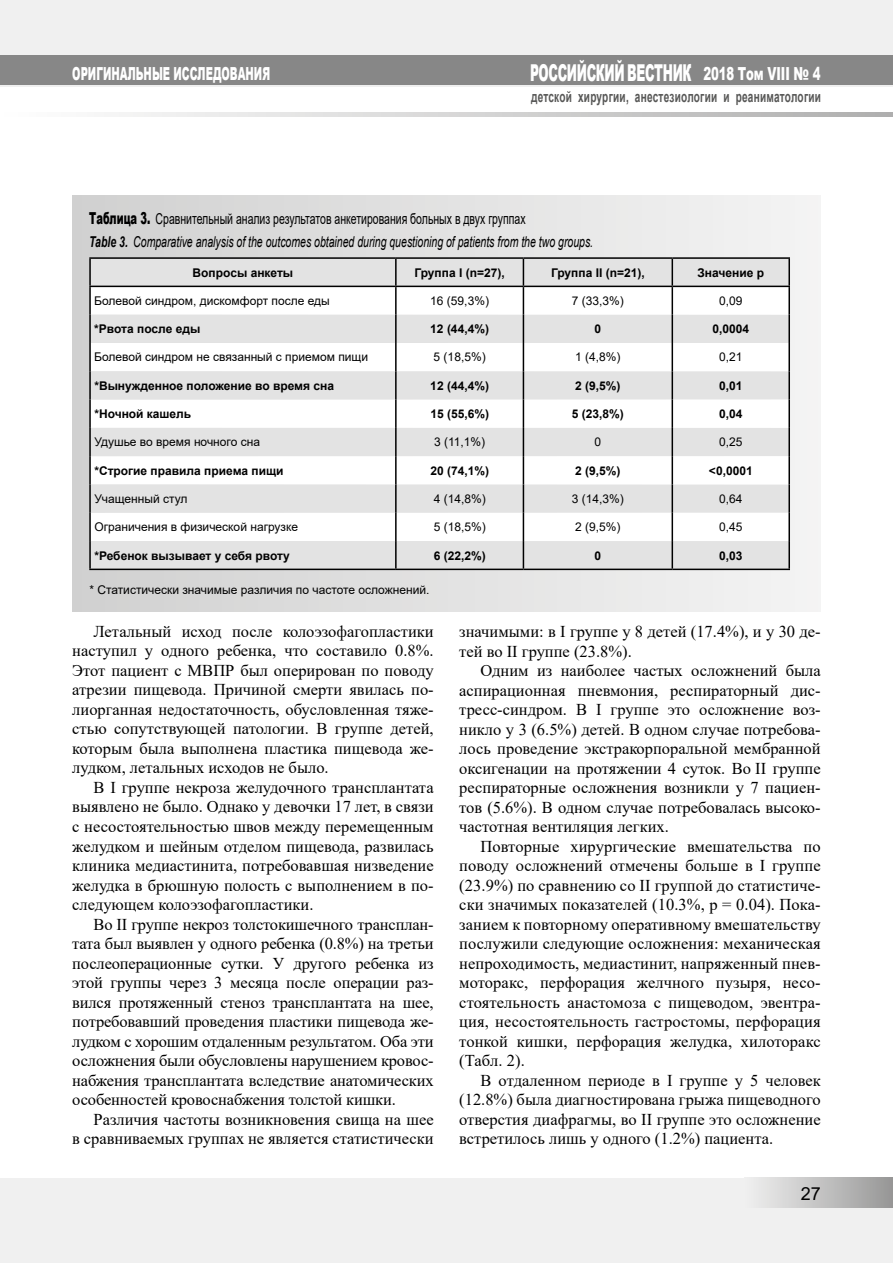
<style>
.page{position:relative;width:893px;height:1263px;background:#fff}
.page>*{position:absolute;margin:0;border:0;box-sizing:border-box;transform-origin:0 0}
.t1{font:900 23.25px "Arial";letter-spacing:-.03em;color:#fff;scale:.53 1}
.t2{font:900 18px "Arial";color:#fff;scale:.56 1}
.t3{font:900 18px "Arial";color:#fff;scale:.65 1}
.t4{font:18px "Arial";color:#000}
.t5{font:16.5px/19.5px "Times New Roman";color:#000;text-align:justify}
.t6{font:italic 15px/22.2px "Arial";color:#000;scale:.7 1}
.t7{font:700 15px "Arial";letter-spacing:.025em;color:#575756;scale:.67 1}
.t8{font:12px "Arial";color:#000}
.t9{font:700 12px "Arial";color:#000}
.s1{font-weight:900;font-style:normal;font-size:16.5px}
.s2{font-style:normal}
.s3{font-weight:700}
</style>
<div class="page">
<div style="left:0;top:1178px;width:893px;height:85px;background:#f0f0f0"></div>
<div style="left:744px;top:1178px;width:149px;height:30px;background:linear-gradient(to right,#f1f1f1,#979797)"></div>
<div style="left:0;top:0;width:893px;height:87px;background:#f0f0f0"></div>
<div style="left:0;top:55px;width:893px;height:30px;background:#878787"></div>
<svg style="left:119px;top:113px;width:774px;height:4px;background:#d2d1d1"></svg>
<div style="left:72px;top:196px;width:749px;height:415px;background:linear-gradient(to right,#d0d0d0,#f3f3f3)"></div>
<div style="left:91px;top:259px;width:697px;height:310px;background:#e3e3e3"></div>
<svg style="left:91px;top:287px;width:697px;height:254px"></svg>
<hr style="left:395px;top:259px;width:2px;height:27px;background:#000">
<hr style="left:395px;top:287px;width:2px;height:28px;background:#000">
<hr style="left:395px;top:315px;width:2px;height:28px;background:#000">
<hr style="left:395px;top:343px;width:2px;height:28px;background:#000">
<hr style="left:395px;top:400px;width:2px;height:28px;background:#000">
<hr style="left:395px;top:456px;width:2px;height:28px;background:#000">
<hr style="left:395px;top:513px;width:2px;height:28px;background:#000">
<hr style="left:89px;top:287px;width:2px;height:28px;background:#000">
<hr style="left:788px;top:287px;width:2px;height:28px;background:#000">
<hr style="left:89px;top:343px;width:2px;height:28px;background:#000">
<hr style="left:788px;top:343px;width:2px;height:28px;background:#000">
<hr style="left:89px;top:400px;width:2px;height:28px;background:#000">
<hr style="left:788px;top:400px;width:2px;height:28px;background:#000">
<hr style="left:89px;top:456px;width:2px;height:28px;background:#000">
<hr style="left:788px;top:456px;width:2px;height:28px;background:#000">
<hr style="left:89px;top:513px;width:2px;height:28px;background:#000">
<hr style="left:788px;top:513px;width:2px;height:28px;background:#000">
<hr style="left:89px;top:257px;width:307px;height:2px;background:#000">
<hr style="left:89px;top:259px;width:2px;height:27px;background:#000">
<hr style="left:396px;top:257px;width:127px;height:2px;background:#000">
<hr style="left:523px;top:257px;width:149px;height:2px;background:#000">
<hr style="left:672px;top:257px;width:118px;height:2px;background:#000">
<hr style="left:788px;top:259px;width:2px;height:27px;background:#000">
<hr style="left:89px;top:286px;width:307px;height:1px;background:#000">
<hr style="left:396px;top:286px;width:127px;height:1px;background:#000">
<hr style="left:523px;top:286px;width:149px;height:1px;background:#000">
<hr style="left:672px;top:286px;width:118px;height:1px;background:#000">
<hr style="left:89px;top:315px;width:2px;height:28px;background:#000">
<hr style="left:788px;top:315px;width:2px;height:28px;background:#000">
<hr style="left:89px;top:371px;width:2px;height:29px;background:#000">
<hr style="left:395px;top:371px;width:2px;height:29px;background:#000">
<hr style="left:788px;top:371px;width:2px;height:29px;background:#000">
<hr style="left:89px;top:428px;width:2px;height:28px;background:#000">
<hr style="left:395px;top:428px;width:2px;height:28px;background:#000">
<hr style="left:788px;top:428px;width:2px;height:28px;background:#000">
<hr style="left:89px;top:484px;width:2px;height:29px;background:#000">
<hr style="left:395px;top:484px;width:2px;height:29px;background:#000">
<hr style="left:788px;top:484px;width:2px;height:29px;background:#000">
<hr style="left:395px;top:541px;width:2px;height:28px;background:#000">
<svg style="left:523px;top:259px;width:1px;height:310px"></svg>
<svg style="left:672px;top:259px;width:1px;height:310px"></svg>
<hr style="left:89px;top:541px;width:2px;height:28px;background:#000">
<hr style="left:788px;top:541px;width:2px;height:28px;background:#000">
<hr style="left:89px;top:569px;width:307px;height:1px;background:#000">
<hr style="left:396px;top:569px;width:127px;height:1px;background:#000">
<hr style="left:523px;top:569px;width:149px;height:1px;background:#000">
<hr style="left:672px;top:569px;width:118px;height:1px;background:#000">
<h1 class="t1" style="left:530px;top:56px;width:306px">РОССИЙСКИЙ ВЕСТНИК</h1>
<p class="t2" style="left:72px;top:61px;width:355px">ОРИГИНАЛЬНЫЕ ИССЛЕДОВАНИЯ</p>
<p class="t3" style="left:703px;top:61px;width:182px">2018 Том VIII № 4</p>
<p class="t7" style="left:531px;top:86px;width:434px">детской хирургии, анестезиологии и реаниматологии</p>
<p class="t6" style="left:89px;top:208px;width:721px"><span class="s1">Таблица 3.</span> <span class="s2">Сравнительный анализ результатов анкетирования больных в двух группах<br></span><span class="s3">Table 3.</span> Comparative analysis of the outcomes obtained during questioning of patients from the two groups.</p>
<p class="t9" style="left:193px;top:264px;width:102px">Вопросы анкеты</p>
<p class="t9" style="left:414px;top:264px;width:92px">Группа I (n=27),</p>
<p class="t9" style="left:551px;top:264px;width:95px">Группа II (n=21),</p>
<p class="t9" style="left:697px;top:264px;width:68px">Значение р</p>
<p class="t8" style="left:94px;top:292px;width:237px">Болевой синдром, дискомфорт после еды</p>
<p class="t8" style="left:430px;top:292px;width:60px">16 (59,3%)</p>
<p class="t8" style="left:572px;top:292px;width:54px">7 (33,3%)</p>
<p class="t8" style="left:719px;top:292px;width:25px">0,09</p>
<p class="t9" style="left:94px;top:320px;width:107px">*Рвота после еды</p>
<p class="t9" style="left:430px;top:320px;width:60px">12 (44,4%)</p>
<p class="t9" style="left:595px;top:320px;width:8px">0</p>
<p class="t9" style="left:712px;top:320px;width:38px">0,0004</p>
<p class="t8" style="left:94px;top:349px;width:275px">Болевой синдром не связанный с приемом пищи</p>
<p class="t8" style="left:434px;top:349px;width:54px">5 (18,5%)</p>
<p class="t8" style="left:575px;top:349px;width:47px">1 (4,8%)</p>
<p class="t8" style="left:719px;top:349px;width:25px">0,21</p>
<p class="t9" style="left:94px;top:377px;width:241px">*Вынужденное положение во время сна</p>
<p class="t9" style="left:430px;top:377px;width:60px">12 (44,4%)</p>
<p class="t9" style="left:575px;top:377px;width:47px">2 (9,5%)</p>
<p class="t9" style="left:719px;top:377px;width:25px">0,01</p>
<p class="t9" style="left:94px;top:405px;width:98px">*Ночной кашель</p>
<p class="t9" style="left:430px;top:405px;width:60px">15 (55,6%)</p>
<p class="t9" style="left:572px;top:405px;width:54px">5 (23,8%)</p>
<p class="t9" style="left:719px;top:405px;width:25px">0,04</p>
<p class="t8" style="left:94px;top:434px;width:167px">Удушье во время ночного сна</p>
<p class="t8" style="left:434px;top:434px;width:53px">3 (11,1%)</p>
<p class="t8" style="left:595px;top:434px;width:8px">0</p>
<p class="t8" style="left:719px;top:434px;width:25px">0,25</p>
<p class="t9" style="left:94px;top:462px;width:191px">*Строгие правила приема пищи</p>
<p class="t9" style="left:430px;top:462px;width:60px">20 (74,1%)</p>
<p class="t9" style="left:575px;top:462px;width:47px">2 (9,5%)</p>
<p class="t9" style="left:709px;top:462px;width:45px">&lt;0,0001</p>
<p class="t8" style="left:94px;top:490px;width:95px">Учащенный стул</p>
<p class="t8" style="left:434px;top:490px;width:54px">4 (14,8%)</p>
<p class="t8" style="left:572px;top:490px;width:54px">3 (14,3%)</p>
<p class="t8" style="left:719px;top:490px;width:25px">0,64</p>
<p class="t8" style="left:94px;top:519px;width:205px">Ограничения в физической нагрузке</p>
<p class="t8" style="left:434px;top:519px;width:54px">5 (18,5%)</p>
<p class="t8" style="left:575px;top:519px;width:47px">2 (9,5%)</p>
<p class="t8" style="left:719px;top:519px;width:25px">0,45</p>
<p class="t9" style="left:94px;top:547px;width:197px">*Ребенок вызывает у себя рвоту</p>
<p class="t9" style="left:434px;top:547px;width:54px">6 (22,2%)</p>
<p class="t9" style="left:595px;top:547px;width:8px">0</p>
<p class="t9" style="left:719px;top:547px;width:25px">0,03</p>
<p class="t8" style="left:89px;top:582px;width:342px">* Статистически значимые различия по частоте осложнений.</p>
<p class="t5" style="left:72px;top:621px;width:363px;text-indent:21px">Летальный исход после колоэзофагопластики наступил у одного ребенка, что составило 0.8%.<br>Этот пациент с МВПР был оперирован по поводу атрезии пищевода. Причиной смерти явилась по&shy;лиорганная недостаточность, обусловленная тяже&shy;стью сопутствующей патологии. В группе детей, которым была выполнена пластика пищевода же&shy;лудком, летальных исходов не было.</p>
<p class="t5" style="left:72px;top:777px;width:363px;text-indent:21px">В I группе некроза желудочного трансплантата выявлено не было. Однако у девочки 17 лет, в связи с несостоятельностью швов между перемещенным желудком и шейным отделом пищевода, развилась клиника медиастинита, потребовавшая низведение желудка в брюшную полость с выполнением в по&shy;следующем колоэзофагопластики.</p>
<p class="t5" style="left:72px;top:914px;width:363px;text-indent:21px">Во II группе некроз толстокишечного трансплан&shy;тата был выявлен у одного ребенка (0.8%) на третьи послеоперационные сутки. У другого ребенка из этой группы через 3 месяца после операции раз&shy;вился протяженный стеноз трансплантата на шее, потребовавший проведения пластики пищевода же&shy;лудком с хорошим отдаленным результатом. Оба эти осложнения были обусловлены нарушением кровос&shy;набжения трансплантата вследствие анатомических особенностей кровоснабжения толстой кишки.</p>
<p class="t5" style="left:72px;top:1109px;width:363px;text-align:right">Различия частоты возникновения свища на шее<br>в сравниваемых группах не является статистически</p>
<p class="t5" style="left:459px;top:621px;width:363px">значимыми: в I группе у 8 детей (17.4%), и у 30 де&shy;тей во II группе (23.8%).</p>
<p class="t5" style="left:459px;top:660px;width:363px;text-indent:21px">Одним из наиболее частых осложнений была аспирационная пневмония, респираторный дис&shy;тресс-синдром. В I группе это осложнение воз&shy;никло у 3 (6.5%) детей. В одном случае потребова&shy;лось проведение экстракорпоральной мембранной оксигенации на протяжении 4 суток. Во II группе респираторные осложнения возникли у 7 пациен&shy;тов (5.6%). В одном случае потребовалась высоко&shy;частотная вентиляция легких.</p>
<p class="t5" style="left:459px;top:836px;width:363px;text-indent:21px">Повторные хирургические вмешательства по поводу осложнений отмечены больше в I группе (23.9%) по сравнению со II группой до статистиче&shy;ски значимых показателей (10.3%, р = 0.04). Пока&shy;занием к повторному оперативному вмешательству послужили следующие осложнения: механическая непроходимость, медиастинит, напряженный пнев&shy;моторакс, перфорация желчного пузыря, несо&shy;стоятельность анастомоза с пищеводом, эвентра&shy;ция, несостоятельность гастростомы, перфорация тонкой кишки, перфорация желудка, хилоторакс (Табл. 2).</p>
<p class="t5" style="left:459px;top:1070px;width:363px;text-indent:21px">В отдаленном периоде в I группе у 5 человек (12.8%) была диагностирована грыжа пищеводного отверстия диафрагмы, во II группе это осложнение встретилось лишь у одного (1.2%) пациента.</p>
<p class="t4" style="left:801px;top:1181px;width:22px">27</p>
</div>
